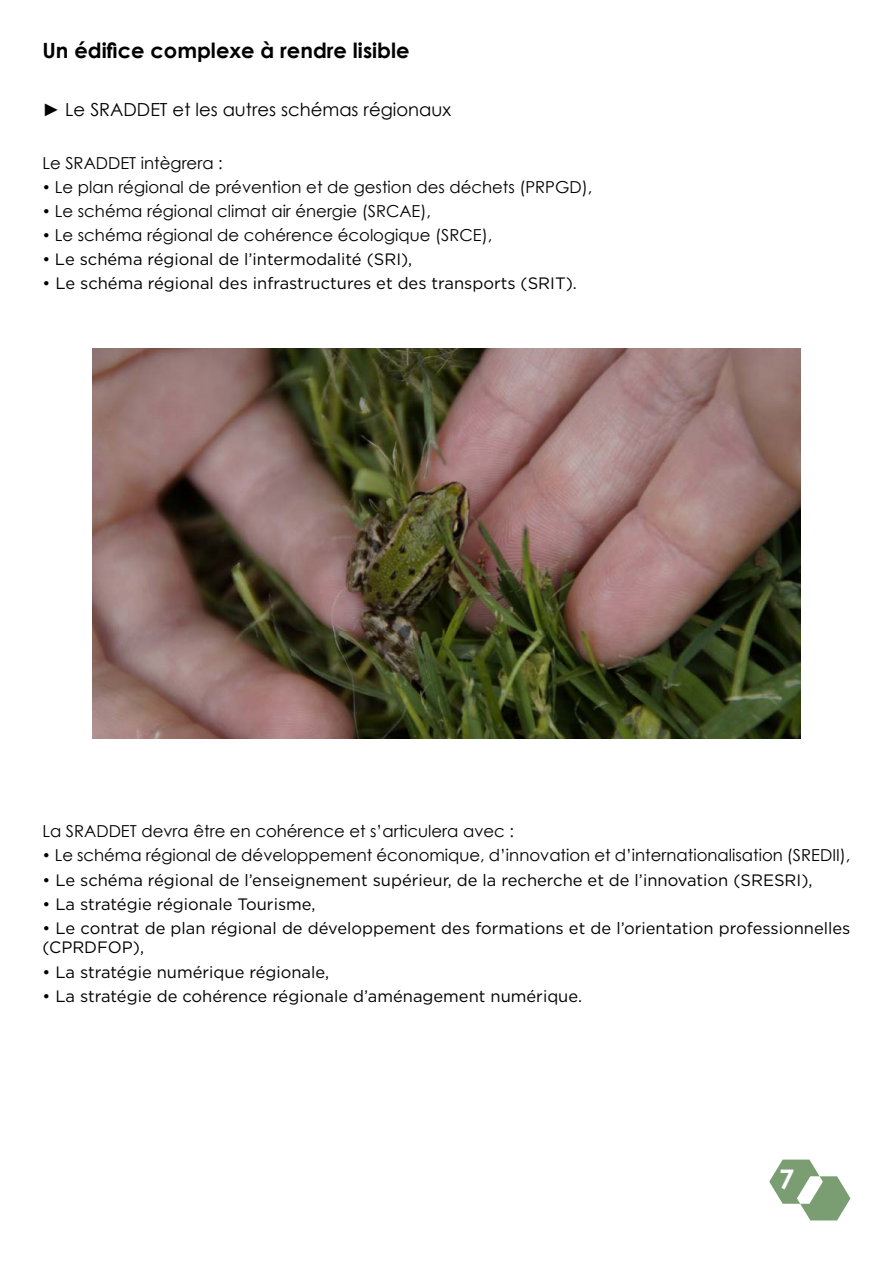
<style>
.page{position:relative;width:893px;height:1263px;background:#fff}
.page>*{position:absolute;margin:0;border:0;box-sizing:border-box;transform-origin:0 0}
.t1{font:700 27px "Century Gothic";color:#fff}
.t2{font:700 21px "Century Gothic";color:#000}
.t3{font:18px "Century Gothic";color:#000}
.t4{font:16.5px/19.8px "Gotham";color:#000}
.t5{font:16.5px "Century Gothic";color:#000}
.s1{font-family:"Gotham"}
</style>
<div class="page">
<svg style="left:769px;top:1159px;width:81px;height:61px"></svg>
<img style="left:93px;top:349px;width:707px;height:389px">
<p class="t2" style="left:43px;top:35px;width:369px">Un édifice complexe à rendre lisible</p>
<p class="t3" style="left:43px;top:97px;width:410px">► Le SRADDET et les autres schémas régionaux</p>
<p class="t5" style="left:43px;top:151px;width:182px">Le SRADDET intègrera :</p>
<p class="t5" style="left:43px;top:175px;width:551px"><span class="s1">•</span> Le plan régional de prévention et de gestion des déchets (PRPGD),</p>
<p class="t5" style="left:43px;top:199px;width:390px"><span class="s1">•</span> Le schéma régional climat air énergie (SRCAE),</p>
<p class="t5" style="left:43px;top:224px;width:451px"><span class="s1">•</span> Le schéma régional de cohérence écologique (SRCE),</p>
<p class="t4" style="left:43px;top:249px;width:371px">• Le schéma régional de l’intermodalité (SRI),</p>
<p class="t4" style="left:43px;top:273px;width:536px">• Le schéma régional des infrastructures et des transports (SRIT).</p>
<p class="t5" style="left:43px;top:820px;width:473px">La SRADDET devra être en cohérence et s’articulera avec :</p>
<p class="t5" style="left:43px;top:844px;width:809px"><span class="s1">•</span> Le schéma régional de développement économique, d’innovation et d’internationalisation (SREDII),</p>
<p class="t4" style="left:43px;top:869px;width:771px">• Le schéma régional de l’enseignement supérieur, de la recherche et de l’innovation (SRESRI),</p>
<p class="t4" style="left:43px;top:893px;width:275px">• La stratégie régionale Tourisme,</p>
<p class="t4" style="left:43px;top:917px;width:809px">• Le contrat de plan régional de développement des formations et de l’orientation professionnelles (CPRDFOP),</p>
<p class="t4" style="left:43px;top:961px;width:288px">• La stratégie numérique régionale,</p>
<p class="t4" style="left:43px;top:985px;width:541px">• La stratégie de cohérence régionale d’aménagement numérique.</p>
<h1 class="t1" style="left:779px;top:1159px;width:17px">7</h1>
</div>
